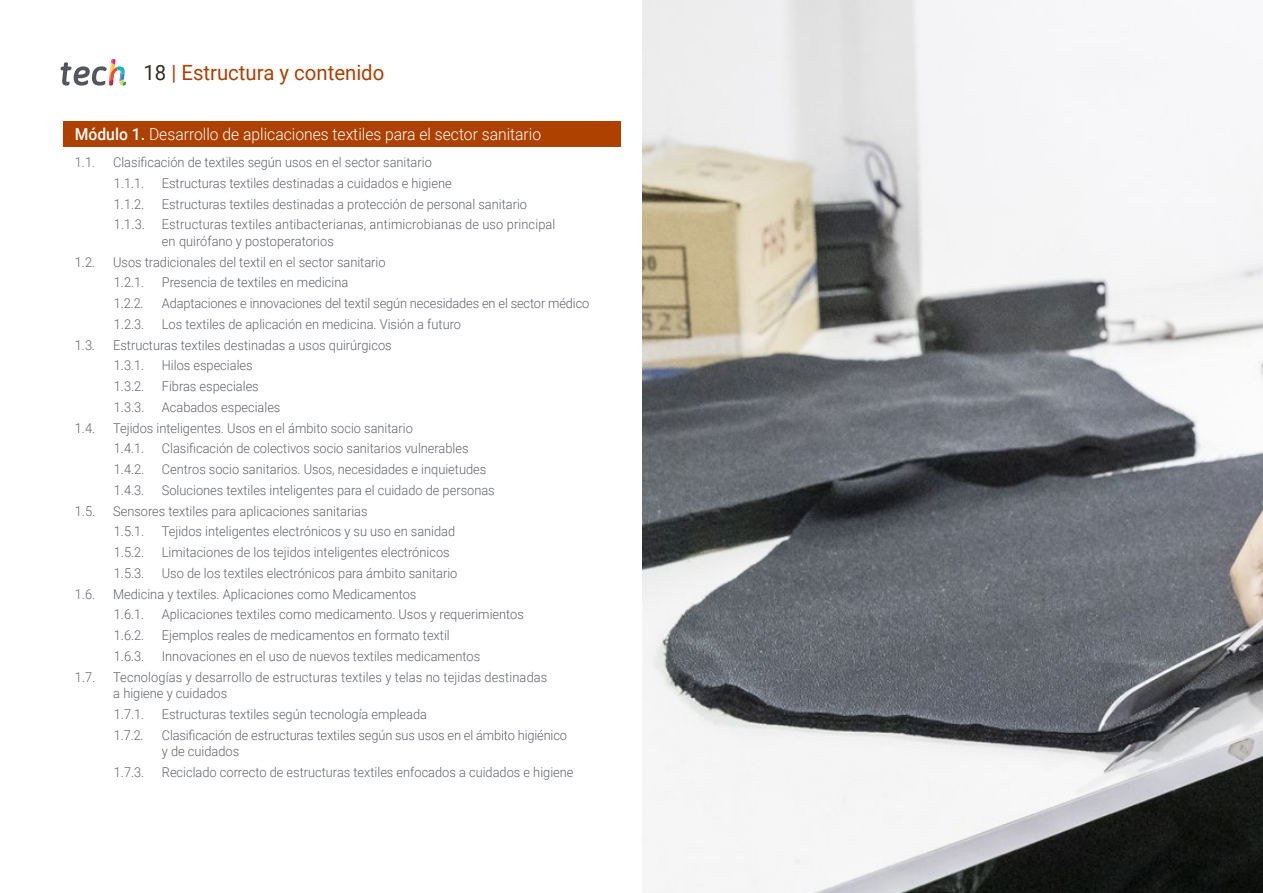
<style>
.page{position:relative;width:1263px;height:893px;background:#fff}
.page>*{position:absolute;margin:0;border:0;box-sizing:border-box;transform-origin:0 0}
.t1{font:21px "Roboto";color:#ae4000}
.t2{font:300 16.5px "Roboto";color:#fff;scale:.95 1}
.t3{font:300 13.5px/20.7px "Roboto";color:#61646a;scale:.95 1}
.s1{color:#312e20}
.s2{font-weight:500}
</style>
<div class="page">
<div style="left:64px;top:121px;width:557px;height:25px;background:#ae4000"></div>
<svg style="left:61px;top:59px;width:65px;height:27px"></svg>
<img style="left:642px;top:0;width:621px;height:893px">
<h1 class="t1" style="left:144px;top:57px;width:242px"><span class="s1">18</span> | Estructura y contenido</h1>
<p class="t2" style="left:75px;top:123px;width:492px"><span class="s2">Módulo 1.</span> Desarrollo de aplicaciones textiles para el sector sanitario</p>
<p class="t3" style="left:75px;top:151px;width:23px">1.1.</p>
<p class="t3" style="left:113px;top:151px;width:337px">Clasificación de textiles según usos en el sector sanitario<br>1.1.1.</p>
<p class="t3" style="left:162px;top:172px;width:307px">Estructuras textiles destinadas a cuidados e higiene</p>
<p class="t3" style="left:114px;top:193px;width:466px;text-indent:48px">Estructuras textiles destinadas a protección de personal sanitario<br>1.1.3. Estructuras textiles antibacterianas, antimicrobianas de uso principal</p>
<p class="t3" style="left:162px;top:230px;width:182px">en quirófano y postoperatorios</p>
<p class="t3" style="left:114px;top:193px;width:34px">1.1.2.</p>
<p class="t3" style="left:75px;top:251px;width:23px">1.2.</p>
<p class="t3" style="left:113px;top:251px;width:288px">Usos tradicionales del textil en el sector sanitario<br>1.2.1.</p>
<p class="t3" style="left:162px;top:272px;width:198px">Presencia de textiles en medicina</p>
<p class="t3" style="left:114px;top:292px;width:33px">1.2.2.</p>
<p class="t3" style="left:162px;top:292px;width:451px">Adaptaciones e innovaciones del textil según necesidades en el sector médico</p>
<p class="t3" style="left:114px;top:313px;width:34px">1.2.3.</p>
<p class="t3" style="left:162px;top:313px;width:316px">Los textiles de aplicación en medicina. Visión a futuro</p>
<p class="t3" style="left:75px;top:334px;width:23px">1.3.</p>
<p class="t3" style="left:113px;top:334px;width:295px">Estructuras textiles destinadas a usos quirúrgicos<br>1.3.1.</p>
<p class="t3" style="left:162px;top:355px;width:97px">Hilos especiales</p>
<p class="t3" style="left:114px;top:375px;width:34px">1.3.2.</p>
<p class="t3" style="left:162px;top:375px;width:104px">Fibras especiales</p>
<p class="t3" style="left:114px;top:396px;width:34px">1.3.3.</p>
<p class="t3" style="left:162px;top:396px;width:126px">Acabados especiales</p>
<p class="t3" style="left:75px;top:417px;width:23px">1.4.</p>
<p class="t3" style="left:113px;top:417px;width:317px">Tejidos inteligentes. Usos en el ámbito socio sanitario<br>1.4.1.</p>
<p class="t3" style="left:162px;top:438px;width:324px">Clasificación de colectivos socio sanitarios vulnerables</p>
<p class="t3" style="left:114px;top:458px;width:34px">1.4.2.</p>
<p class="t3" style="left:162px;top:458px;width:343px">Centros socio sanitarios. Usos, necesidades e inquietudes</p>
<p class="t3" style="left:114px;top:479px;width:34px">1.4.3.</p>
<p class="t3" style="left:162px;top:479px;width:352px">Soluciones textiles inteligentes para el cuidado de personas</p>
<p class="t3" style="left:75px;top:500px;width:23px">1.5.</p>
<p class="t3" style="left:113px;top:500px;width:269px">Sensores textiles para aplicaciones sanitarias<br>1.5.1.</p>
<p class="t3" style="left:162px;top:521px;width:310px">Tejidos inteligentes electrónicos y su uso en sanidad</p>
<p class="t3" style="left:114px;top:541px;width:34px">1.5.2.</p>
<p class="t3" style="left:162px;top:541px;width:304px">Limitaciones de los tejidos inteligentes electrónicos</p>
<p class="t3" style="left:114px;top:562px;width:34px">1.5.3.</p>
<p class="t3" style="left:162px;top:562px;width:313px">Uso de los textiles electrónicos para ámbito sanitario</p>
<p class="t3" style="left:75px;top:583px;width:23px">1.6.</p>
<p class="t3" style="left:113px;top:583px;width:321px">Medicina y textiles. Aplicaciones como Medicamentos<br>1.6.1.</p>
<p class="t3" style="left:162px;top:604px;width:383px">Aplicaciones textiles como medicamento. Usos y requerimientos</p>
<p class="t3" style="left:114px;top:624px;width:34px">1.6.2.</p>
<p class="t3" style="left:162px;top:624px;width:305px">Ejemplos reales de medicamentos en formato textil</p>
<p class="t3" style="left:114px;top:645px;width:34px">1.6.3.</p>
<p class="t3" style="left:162px;top:645px;width:337px">Innovaciones en el uso de nuevos textiles medicamentos</p>
<p class="t3" style="left:75px;top:666px;width:23px">1.7.</p>
<p class="t3" style="left:113px;top:668px;width:459px;line-height:16.5px">Tecnologías y desarrollo de estructuras textiles y telas no tejidas destinadas a higiene y cuidados</p>
<p class="t3" style="left:114px;top:703px;width:34px">1.7.1.</p>
<p class="t3" style="left:162px;top:703px;width:281px">Estructuras textiles según tecnología empleada</p>
<p class="t3" style="left:114px;top:724px;width:33px">1.7.2.</p>
<p class="t3" style="left:162px;top:726px;width:428px;line-height:16.5px">Clasificación de estructuras textiles según sus usos en el ámbito higiénico y de cuidados</p>
<p class="t3" style="left:114px;top:761px;width:34px">1.7.3.</p>
<p class="t3" style="left:162px;top:761px;width:435px">Reciclado correcto de estructuras textiles enfocados a cuidados e higiene</p>
</div>
